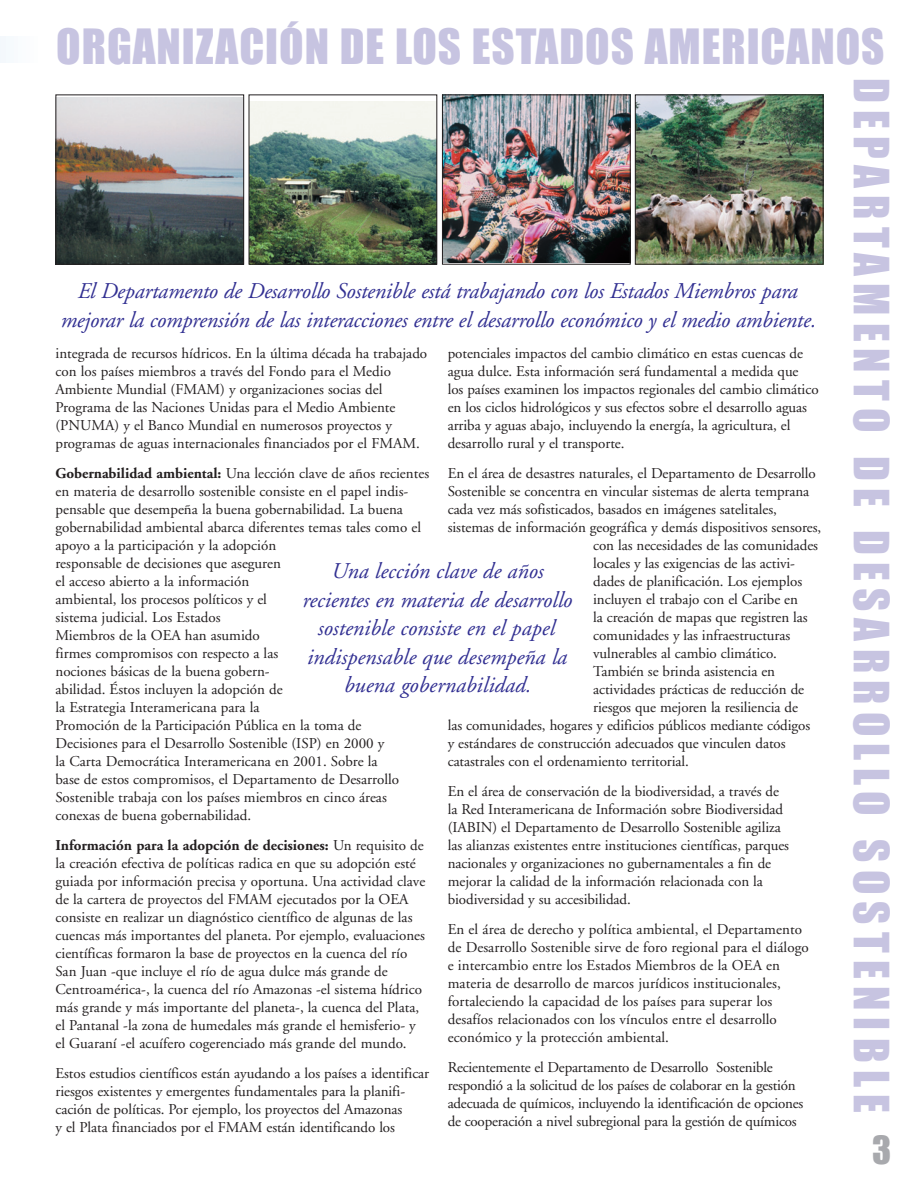
<style>
.page{position:relative;width:918px;height:1188px;background:#fff}
.page>*{position:absolute;margin:0;border:0;box-sizing:border-box;transform-origin:0 0}
.t1{font:45px "Impact";letter-spacing:.02em;color:#c7c4e1}
.t2{font:45px "Impact";letter-spacing:.16em;color:#c7c4e1}
.t3{font:36px "Impact";color:#a8a9ad}
.t4{font:italic 22.5px/28.5px "Adobe Garamond";letter-spacing:-.01em;color:#323092;text-align:center}
.t5{font:15px/18px "Adobe Garamond";letter-spacing:-.005em;color:#231f20}
.s1{font-weight:700}
</style>
<div class="page">
<svg style="left:0;top:36px;width:6px;height:27px"></svg>
<img style="left:444px;top:96px;width:185px;height:167px">
<div style="left:442px;top:94px;width:189px;height:171px;border:1px solid #231f20"></div>
<img style="left:637px;top:96px;width:185px;height:167px">
<div style="left:635px;top:94px;width:189px;height:171px;border:1px solid #231f20"></div>
<img style="left:251px;top:101px;width:184px;height:162px">
<div style="left:249px;top:94px;width:188px;height:171px;border:1px solid #231f20"></div>
<img style="left:58px;top:97px;width:184px;height:166px">
<div style="left:56px;top:94px;width:188px;height:171px;border:1px solid #231f20"></div>
<h1 class="t1" style="left:56px;top:32px;width:830px">ORGANIZACIÓN DE LOS ESTADOS AMERICANOS</h1>
<h1 class="t2" style="left:886px;top:78px;width:1036px;rotate:90deg">DEPARTAMENTO DE DESARROLLO SOSTENIBLE</h1>
<h3 class="t4" style="left:61px;top:279px;width:757px">El Departamento de Desarrollo Sostenible está trabajando con los Estados Miembros para mejorar la comprensión de las interacciones entre el desarrollo económico y el medio ambiente.</h3>
<p class="t5" style="left:56px;top:346px;width:373px">integrada de recursos hídricos. En la última década ha trabajado con los países miembros a través del Fondo para el Medio Ambiente Mundial (FMAM) y organizaciones socias del Programa de las Naciones Unidas para el Medio Ambiente (PNUMA) y el Banco Mundial en numerosos proyectos y programas de aguas internacionales financiados por el FMAM.</p>
<p class="t5" style="left:56px;top:466px;width:375px"><span class="s1">Gobernabilidad ambiental:</span> Una lección clave de años recientes en materia de desarrollo sostenible consiste en el papel indis&shy;pensable que desempeña la buena gobernabilidad. La buena gobernabilidad ambiental abarca diferentes temas tales como el apoyo a la participación y la adopción<br>responsable de decisiones que aseguren<br>el acceso abierto a la información<br>ambiental, los procesos políticos y el<br>sistema judicial. Los Estados<br>Miembros de la OEA han asumido<br>firmes compromisos con respecto a las<br>nociones básicas de la buena gobern-<br>abilidad. Éstos incluyen la adopción de<br>la Estrategia Interamericana para la<br>Promoción de la Participación Pública en la toma de<br>Decisiones para el Desarrollo Sostenible (ISP) en 2000 y<br>la Carta Democrática Interamericana en 2001. Sobre la<br>base de estos compromisos, el Departamento de Desarrollo Sostenible trabaja con los países miembros en cinco áreas conexas de buena gobernabilidad.</p>
<p class="t5" style="left:56px;top:838px;width:371px"><span class="s1">Información para la adopción de decisiones:</span> Un requisito de la creación efectiva de políticas radica en que su adopción esté guiada por información precisa y oportuna. Una actividad clave de la cartera de proyectos del FMAM ejecutados por la OEA consiste en realizar un diagnóstico científico de algunas de las cuencas más importantes del planeta. Por ejemplo, evaluaciones científicas formaron la base de proyectos en la cuenca del río San Juan -que incluye el río de agua dulce más grande de Centroamérica-, la cuenca del río Amazonas -el sistema hídrico más grande y más importante del planeta-, la cuenca del Plata, el Pantanal -la zona de humedales más grande el hemisferio- y el Guaraní -el acuífero cogerenciado más grande del mundo.</p>
<p class="t5" style="left:56px;top:1066px;width:375px">Estos estudios científicos están ayudando a los países a identificar riesgos existentes y emergentes fundamentales para la planifi&shy;cación de políticas. Por ejemplo, los proyectos del Amazonas<br>y el Plata financiados por el FMAM están identificando los</p>
<p class="t5" style="left:448px;top:346px;width:372px">potenciales impactos del cambio climático en estas cuencas de agua dulce. Esta información será fundamental a medida que<br>los países examinen los impactos regionales del cambio climático en los ciclos hidrológicos y sus efectos sobre el desarrollo aguas arriba y aguas abajo, incluyendo la energía, la agricultura, el desarrollo rural y el transporte.</p>
<p class="t5" style="left:448px;top:466px;width:370px">En el área de desastres naturales, el Departamento de Desarrollo</p>
<p class="t5" style="left:448px;top:484px;width:363px">Sostenible se concentra en vincular sistemas de alerta temprana</p>
<p class="t5" style="left:448px;top:502px;width:331px">cada vez más sofisticados, basados en imágenes satelitales,</p>
<p class="t5" style="left:448px;top:520px;width:375px">sistemas de información geográfica y demás dispositivos sensores,</p>
<p class="t5" style="left:593px;top:538px;width:226px">con las necesidades de las comunidades</p>
<p class="t5" style="left:593px;top:556px;width:203px">locales y las exigencias de las activi-</p>
<p class="t5" style="left:593px;top:574px;width:210px">dades de planificación. Los ejemplos</p>
<p class="t5" style="left:593px;top:592px;width:206px">incluyen el trabajo con el Caribe en</p>
<p class="t5" style="left:593px;top:610px;width:216px">la creación de mapas que registren las</p>
<p class="t5" style="left:593px;top:628px;width:199px">comunidades y las infraestructuras</p>
<p class="t5" style="left:593px;top:646px;width:185px">vulnerables al cambio climático.</p>
<p class="t5" style="left:593px;top:664px;width:183px">También se brinda asistencia en</p>
<p class="t5" style="left:593px;top:682px;width:212px">actividades prácticas de reducción de</p>
<p class="t5" style="left:593px;top:700px;width:206px">riesgos que mejoren la resiliencia de</p>
<p class="t5" style="left:448px;top:718px;width:364px">las comunidades, hogares y edificios públicos mediante códigos</p>
<p class="t5" style="left:448px;top:736px;width:339px">y estándares de construcción adecuados que vinculen datos</p>
<p class="t5" style="left:448px;top:754px;width:243px">catastrales con el ordenamiento territorial.</p>
<p class="t5" style="left:448px;top:784px;width:343px">En el área de conservación de la biodiversidad, a través de la Red Interamericana de Información sobre Biodiversidad (IABIN) el Departamento de Desarrollo Sostenible agiliza las alianzas existentes entre instituciones científicas, parques nacionales y organizaciones no gubernamentales a fin de mejorar la calidad de la información relacionada con la biodiversidad y su accesibilidad.</p>
<p class="t5" style="left:448px;top:922px;width:363px">En el área de derecho y política ambiental, el Departamento de Desarrollo Sostenible sirve de foro regional para el diálogo e intercambio entre los Estados Miembros de la OEA en materia de desarrollo de marcos jurídicos institucionales, fortaleciendo la capacidad de los países para superar los desafíos relacionados con los vínculos entre el desarrollo económico y la protección ambiental.</p>
<p class="t5" style="left:448px;top:1060px;width:357px">Recientemente el Departamento de Desarrollo Sostenible respondió a la solicitud de los países de colaborar en la gestión adecuada de químicos, incluyendo la identificación de opciones de cooperación a nivel subregional para la gestión de químicos</p>
<h3 class="t4" style="left:302px;top:559px;width:271px">Una lección clave de años recientes en materia de desarrollo sostenible consiste en el papel indispensable que desempeña la buena gobernabilidad.</h3>
<h2 class="t3" style="left:872px;top:1138px;width:21px">3</h2>
</div>
